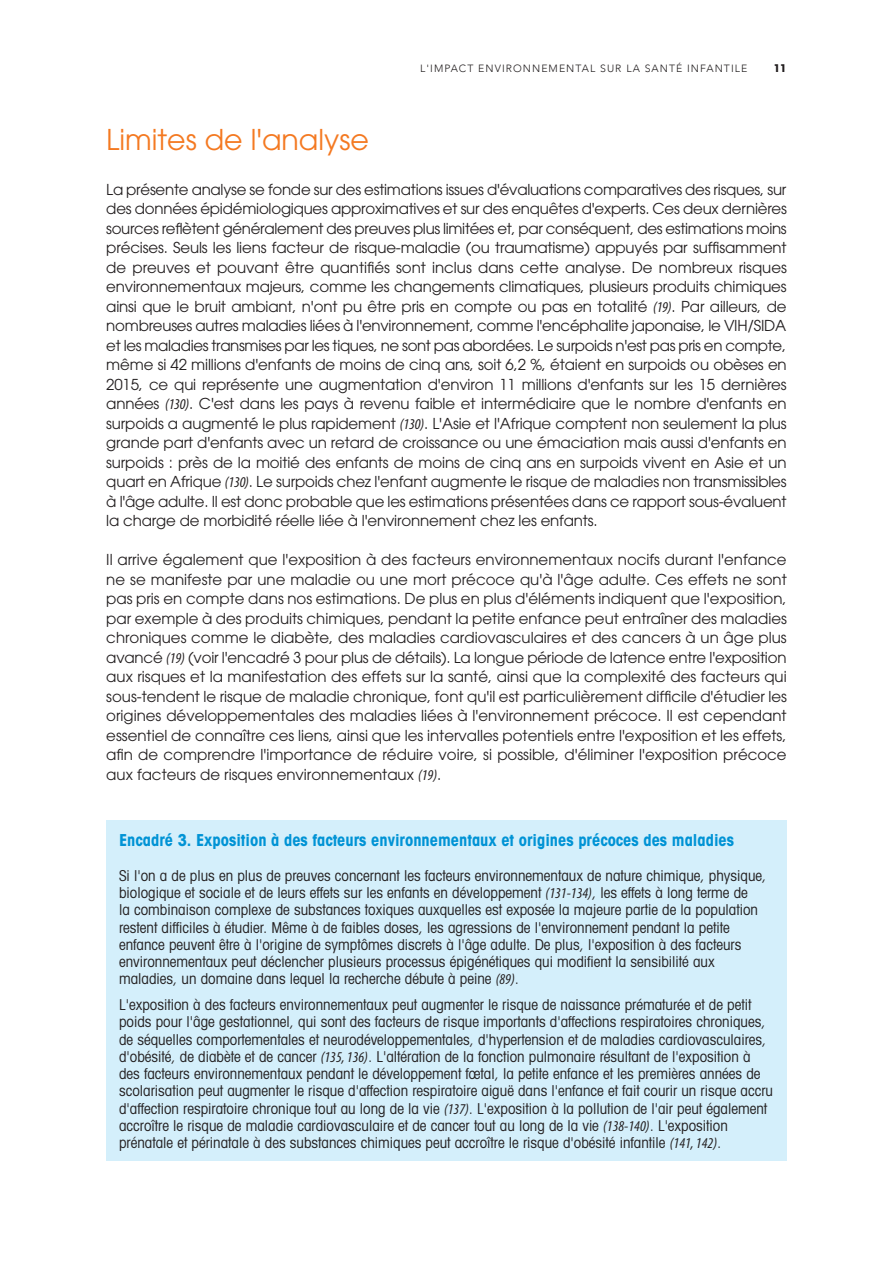
<style>
.page{position:relative;width:893px;height:1263px;background:#fff}
.page>*{position:absolute;margin:0;border:0;box-sizing:border-box;transform-origin:0 0}
.Title_level_A{font:28.5px "Avant Garde";color:#f47921}
.t1{font:700 condensed 16.5px "Avant Garde";color:#0093d5}
.Body_text{font:15px/19.5px "Avant Garde";letter-spacing:-.005em;color:#231f20;text-align:justify}
.t2{font:condensed 15px/17.2px "Avant Garde";color:#231f20}
.t3{font:300 10.5px "Avenir";letter-spacing:.1em;color:#231f20}
.t4{font:700 10.5px "Avant Garde";color:#231f20}
.s1{font-family:"Myriad Pro";font-style:italic;font-stretch:condensed}
.s2{font-family:"Myriad Pro";font-style:italic}
</style>
<div class="page">
<div style="left:106px;top:820px;width:681px;height:341px;background:#d4effb"></div>
<p class="t3" style="left:420px;top:62px;width:329px">L'IMPACT ENVIRONNEMENTAL SUR LA SANTÉ INFANTILE</p>
<p class="t4" style="left:774px;top:62px;width:14px">11</p>
<p class="Title_level_A" style="left:106px;top:123px;width:264px">Limites de l'analyse</p>
<p class="Body_text" style="left:106px;top:179px;width:682px">La présente analyse se fonde sur des estimations issues d'évaluations comparatives des risques, sur des données épidémiologiques approximatives et sur des enquêtes d'experts. Ces deux dernières sources reflètent généralement des preuves plus limitées et, par conséquent, des estimations moins précises. Seuls les liens facteur de risque-maladie (ou traumatisme) appuyés par suffisamment de preuves et pouvant être quantifiés sont inclus dans cette analyse. De nombreux risques environnementaux majeurs, comme les changements climatiques, plusieurs produits chimiques ainsi que le bruit ambiant, n'ont pu être pris en compte ou pas en totalité <span class="s1">(19)</span>. Par ailleurs, de nombreuses autres maladies liées à l'environnement, comme l'encéphalite japonaise, le VIH/SIDA et les maladies transmises par les tiques, ne sont pas abordées. Le surpoids n'est pas pris en compte, même si 42 millions d'enfants de moins de cinq ans, soit 6,2 %, étaient en surpoids ou obèses en 2015, ce qui représente une augmentation d'environ 11 millions d'enfants sur les 15 dernières années <span class="s1">(130)</span>. C'est dans les pays à revenu faible et intermédiaire que le nombre d'enfants en surpoids a augmenté le plus rapidement <span class="s1">(130)</span>. L'Asie et l'Afrique comptent non seulement la plus grande part d'enfants avec un retard de croissance ou une émaciation mais aussi d'enfants en surpoids : près de la moitié des enfants de moins de cinq ans en surpoids vivent en Asie et un quart en Afrique <span class="s1">(130)</span>. Le surpoids chez l'enfant augmente le risque de maladies non transmissibles à l'âge adulte. Il est donc probable que les estimations présentées dans ce rapport sous-évaluent la charge de morbidité réelle liée à l'environnement chez les enfants.</p>
<p class="Body_text" style="left:106px;top:550px;width:682px">Il arrive également que l'exposition à des facteurs environnementaux nocifs durant l'enfance ne se manifeste par une maladie ou une mort précoce qu'à l'âge adulte. Ces effets ne sont pas pris en compte dans nos estimations. De plus en plus d'éléments indiquent que l'exposition, par exemple à des produits chimiques, pendant la petite enfance peut entraîner des maladies chroniques comme le diabète, des maladies cardiovasculaires et des cancers à un âge plus avancé <span class="s1">(19)</span> (voir l'encadré 3 pour plus de détails). La longue période de latence entre l'exposition aux risques et la manifestation des effets sur la santé, ainsi que la complexité des facteurs qui sous-tendent le risque de maladie chronique, font qu'il est particulièrement difficile d'étudier les origines développementales des maladies liées à l'environnement précoce. Il est cependant essentiel de connaître ces liens, ainsi que les intervalles potentiels entre l'exposition et les effets, afin de comprendre l'importance de réduire voire, si possible, d'éliminer l'exposition précoce aux facteurs de risques environnementaux <span class="s1">(19)</span>.</p>
<p class="t1" style="left:119px;top:830px;width:617px">Encadré 3. Exposition à des facteurs environnementaux et origines précoces des maladies</p>
<p class="t2" style="left:119px;top:866px;width:649px">Si l'on a de plus en plus de preuves concernant les facteurs environnementaux de nature chimique, physique, biologique et sociale et de leurs effets sur les enfants en développement <span class="s2">(131-134)</span>, les effets à long terme de<br>la combinaison complexe de substances toxiques auxquelles est exposée la majeure partie de la population restent difficiles à étudier. Même à de faibles doses, les agressions de l'environnement pendant la petite enfance peuvent être à l'origine de symptômes discrets à l'âge adulte. De plus, l'exposition à des facteurs environnementaux peut déclencher plusieurs processus épigénétiques qui modifient la sensibilité aux maladies, un domaine dans lequel la recherche débute à peine <span class="s2">(89)</span>.</p>
<p class="t2" style="left:119px;top:996px;width:656px">L'exposition à des facteurs environnementaux peut augmenter le risque de naissance prématurée et de petit poids pour l'âge gestationnel, qui sont des facteurs de risque importants d'affections respiratoires chroniques, de séquelles comportementales et neurodéveloppementales, d'hypertension et de maladies cardiovasculaires, d'obésité, de diabète et de cancer <span class="s2">(135, 136)</span>. L'altération de la fonction pulmonaire résultant de l'exposition à des facteurs environnementaux pendant le développement fœtal, la petite enfance et les premières années de scolarisation peut augmenter le risque d'affection respiratoire aiguë dans l'enfance et fait courir un risque accru d'affection respiratoire chronique tout au long de la vie <span class="s2">(137)</span>. L'exposition à la pollution de l'air peut également accroître le risque de maladie cardiovasculaire et de cancer tout au long de la vie <span class="s2">(138-140)</span>. L'exposition prénatale et périnatale à des substances chimiques peut accroître le risque d'obésité infantile <span class="s2">(141, 142)</span>.</p>
</div>
